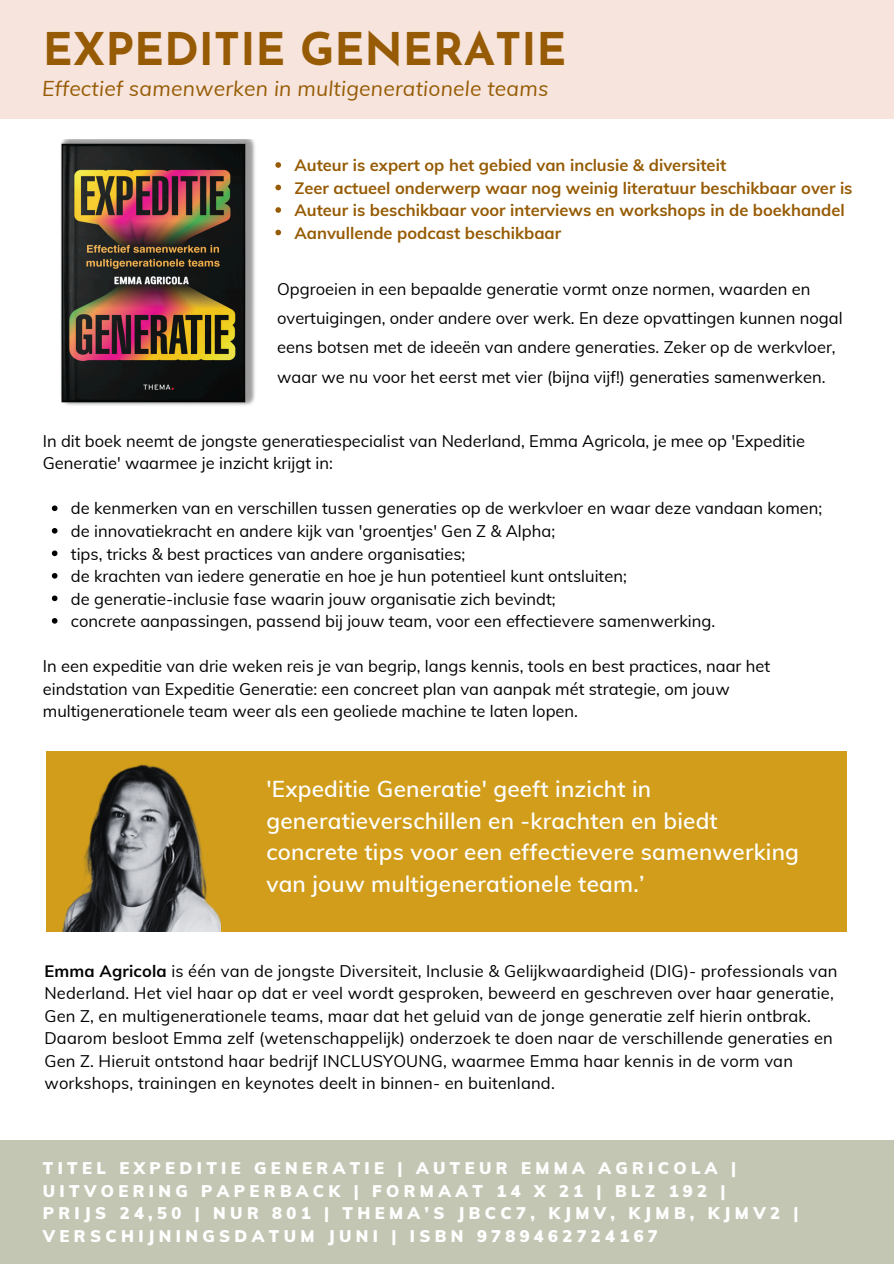
<style>
.page{position:relative;width:894px;height:1264px;background:#fff}
.page>*{position:absolute;margin:0;border:0;box-sizing:border-box;transform-origin:0 0}
.t1{font:700 45px "Josefin Sans";color:#965b04}
.t2{font:600 22.5px/31.5px "Muli";letter-spacing:.01em;color:#fff}
.t3{font:italic 21px "Muli";letter-spacing:.01em;color:#965b04}
.t4{font:16.5px/22.5px "Muli";color:#000}
.t5{font:700 16.5px "Muli";color:#965b04}
.t6{font:900 16.5px/22.5px "Muli";letter-spacing:.265em;color:#fff}
.s1{font-weight:700}
</style>
<div class="page">
<div style="left:46px;top:750px;width:800px;height:181px;background:#d19d1a"></div>
<div style="left:0;top:0;width:893px;height:119px;background:#f7e5dd"></div>
<div style="left:0;top:1140px;width:893px;height:123px;background:#c4c6b4"></div>
<img style="left:62px;top:764px;width:158px;height:167px">
<img style="left:61px;top:140px;width:194px;height:266px">
<svg style="left:275px;top:162px;width:6px;height:6px"></svg>
<svg style="left:275px;top:185px;width:6px;height:5px"></svg>
<svg style="left:275px;top:207px;width:6px;height:6px"></svg>
<svg style="left:275px;top:230px;width:6px;height:5px"></svg>
<svg style="left:52px;top:505px;width:5px;height:6px"></svg>
<svg style="left:52px;top:528px;width:5px;height:5px"></svg>
<svg style="left:52px;top:550px;width:5px;height:6px"></svg>
<svg style="left:52px;top:573px;width:5px;height:5px"></svg>
<svg style="left:52px;top:595px;width:5px;height:6px"></svg>
<svg style="left:52px;top:618px;width:5px;height:5px"></svg>
<p class="t1" style="left:43px;top:31px;width:525px">EXPEDITIE GENERATIE</p>
<p class="t3" style="left:42px;top:75px;width:507px">Effectief samenwerken in multigenerationele teams</p>
<p class="t5" style="left:294px;top:155px;width:433px">Auteur is expert op het gebied van inclusie &amp; diversiteit</p>
<p class="t5" style="left:294px;top:177px;width:559px">Zeer actueel onderwerp waar nog weinig literatuur beschikbaar over is</p>
<p class="t5" style="left:294px;top:200px;width:551px">Auteur is beschikbaar voor interviews en workshops in de boekhandel</p>
<p class="t5" style="left:294px;top:222px;width:268px">Aanvullende podcast beschikbaar</p>
<h1 class="t4" style="left:277px;top:274px;width:567px;line-height:29.2px">Opgroeien in een bepaalde generatie vormt onze normen, waarden en overtuigingen, onder andere over werk. En deze opvattingen kunnen nogal eens botsen met de ideeën van andere generaties. Zeker op de werkvloer, waar we nu voor het eerst met vier (bijna vijf!) generaties samenwerken.</h1>
<p class="t4" style="left:43px;top:429px;width:763px">In dit boek neemt de jongste generatiespecialist van Nederland, Emma Agricola, je mee op 'Expeditie<br>Generatie' waarmee je inzicht krijgt in:</p>
<p class="t4" style="left:71px;top:497px;width:752px">de kenmerken van en verschillen tussen generaties op de werkvloer en waar deze vandaan komen;</p>
<p class="t4" style="left:71px;top:519px;width:485px">de innovatiekracht en andere kijk van 'groentjes' Gen Z &amp; Alpha;</p>
<p class="t4" style="left:71px;top:542px;width:396px">tips, tricks &amp; best practices van andere organisaties;</p>
<p class="t4" style="left:71px;top:564px;width:557px">de krachten van iedere generatie en hoe je hun potentieel kunt ontsluiten;</p>
<p class="t4" style="left:71px;top:587px;width:486px">de generatie-inclusie fase waarin jouw organisatie zich bevindt;</p>
<p class="t4" style="left:71px;top:609px;width:645px">concrete aanpassingen, passend bij jouw team, voor een effectievere samenwerking.</p>
<h2 class="t4" style="left:43px;top:654px;width:728px">In een expeditie van drie weken reis je van begrip, langs kennis, tools en best practices, naar het eindstation van Expeditie Generatie: een concreet plan van aanpak mét strategie, om jouw multigenerationele team weer als een geoliede machine te laten lopen.</h2>
<p class="t2" style="left:266px;top:773px;width:534px">'Expeditie Generatie' geeft inzicht in generatieverschillen en -krachten en biedt concrete tips voor een effectievere samenwerking van jouw multigenerationele team.’</p>
<p class="t4" style="left:44px;top:959px;width:794px"><span class="s1">Emma Agricola</span> is één van de jongste Diversiteit, Inclusie &amp; Gelijkwaardigheid (DIG)- professionals van Nederland. Het viel haar op dat er veel wordt gesproken, beweerd en geschreven over haar generatie, Gen Z, en multigenerationele teams, maar dat het geluid van de jonge generatie zelf hierin ontbrak.<br>Daarom besloot Emma zelf (wetenschappelijk) onderzoek te doen naar de verschillende generaties en Gen Z. Hieruit ontstond haar bedrijf INCLUSYOUNG, waarmee Emma haar kennis in de vorm van workshops, trainingen en keynotes deelt in binnen- en buitenland.</p>
<h3 class="t6" style="left:43px;top:1156px;width:757px">TITEL EXPEDITIE GENERATIE | AUTEUR EMMA AGRICOLA | UITVOERING PAPERBACK | FORMAAT 14 X 21 | BLZ 192 |<br>PRIJS 24,50 | NUR 801 | THEMA’S JBCC7, KJMV, KJMB, KJMV2 | VERSCHIJNINGSDATUM JUNI | ISBN 9789462724167</h3>
</div>
